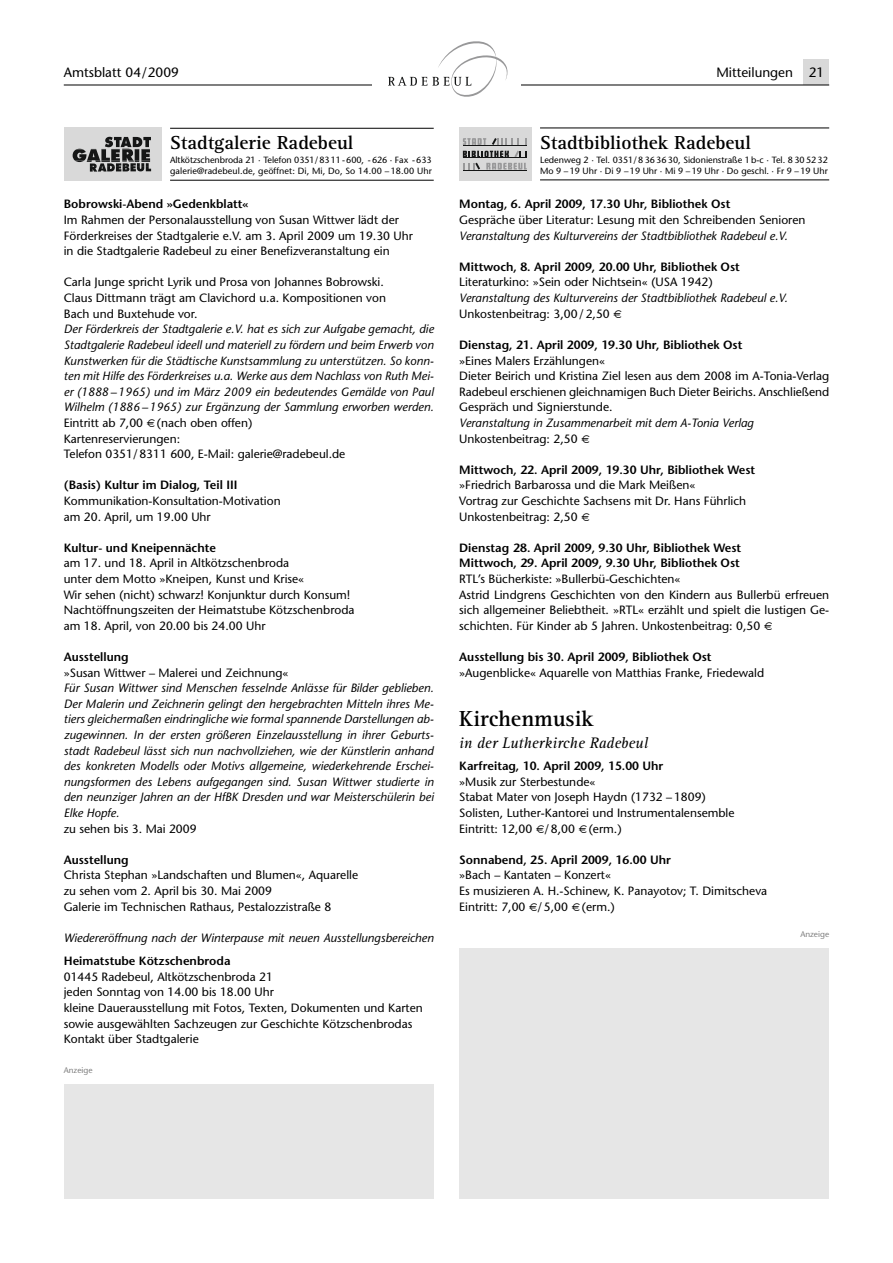
<style>
.page{position:relative;width:893px;height:1263px;background:#fff}
.page>*{position:absolute;margin:0;border:0;box-sizing:border-box;transform-origin:0 0}
.t1{font:700 22.5px "Rotis Serif";color:#000}
.t2{font:700 19.5px "Rotis Serif";color:#000}
.t3{font:italic 15.75px "Rotis Serif";color:#000}
.t4{font:13.5px "Stone Sans";color:#000}
.t5{font:12px/15.6px "Stone Sans";color:#000}
.t6{font:italic 12px/15.6px "Stone Sans";color:#000;text-align:justify}
.t7{font:600 12px/15.6px "Stone Sans";color:#000}
.t8{font:9px/10.5px "Stone Sans";color:#000}
.t9{font:8.25px "Stone Sans";color:#808080}
</style>
<div class="page">
<div style="left:804px;top:60px;width:25px;height:25px;background:#d9d9d9"></div>
<hr style="left:64px;top:85px;width:765px;height:1px;background:#000">
<div style="left:372px;top:36px;width:149px;height:64px;background:#fff"></div>
<svg style="left:388px;top:41px;width:120px;height:56px"></svg>
<hr style="left:170px;top:128px;width:264px;height:1px;background:#000">
<hr style="left:170px;top:180px;width:264px;height:1px;background:#000">
<div style="left:64px;top:128px;width:98px;height:53px;background:#d9d9d9"></div>
<svg style="left:73px;top:137px;width:78px;height:35px"></svg>
<div style="left:459px;top:128px;width:72px;height:53px;background:#d9d9d9"></div>
<svg style="left:463px;top:138px;width:23px;height:7px"></svg>
<svg style="left:486px;top:163px;width:41px;height:7px"></svg>
<svg style="left:525px;top:138px;width:2px;height:7px"></svg>
<svg style="left:492px;top:138px;width:27px;height:7px"></svg>
<hr style="left:463px;top:145px;width:64px;height:1px;background:#151616">
<svg style="left:463px;top:163px;width:17px;height:7px"></svg>
<hr style="left:463px;top:170px;width:64px;height:1px;background:#151616">
<svg style="left:463px;top:151px;width:64px;height:6px"></svg>
<hr style="left:463px;top:157px;width:64px;height:1px;background:#151616">
<hr style="left:540px;top:128px;width:289px;height:1px;background:#000">
<hr style="left:540px;top:179px;width:289px;height:1px;background:#000">
<div style="left:459px;top:948px;width:370px;height:251px;background:#e6e6e6"></div>
<div style="left:64px;top:1084px;width:370px;height:115px;background:#e6e6e6"></div>
<p class="t4" style="left:64px;top:67px;width:117px">Amtsblatt 04/2009</p>
<p class="t4" style="left:716px;top:67px;width:109px">Mitteilungen 21</p>
<h2 class="t2" style="left:170px;top:136px;width:185px">Stadtgalerie Radebeul</h2>
<p class="t8" style="left:170px;top:156px;width:263px">Altkötzschenbroda 21 · Telefon 0351/8311-600, -626 · Fax -633 galerie@radebeul.de, geöffnet: Di, Mi, Do, So 14.00 – 18.00 Uhr</p>
<p class="t7" style="left:64px;top:198px;width:186px">Bobrowski-Abend »Gedenkblatt«</p>
<p class="t5" style="left:64px;top:213px;width:351px">Im Rahmen der Personalausstellung von Susan Wittwer lädt der<br>Förderkreises der Stadtgalerie e.V. am 3. April 2009 um 19.30 Uhr in die Stadtgalerie Radebeul zu einer Benefizveranstaltung ein</p>
<p class="t5" style="left:64px;top:276px;width:324px">Carla Junge spricht Lyrik und Prosa von Johannes Bobrowski.<br>Claus Dittmann trägt am Clavichord u.a. Kompositionen von<br>Bach und Buxtehude vor.</p>
<p class="t6" style="left:64px;top:323px;width:372px">Der Förderkreis der Stadtgalerie e.V. hat es sich zur Aufgabe gemacht, die Stadtgalerie Radebeul ideell und materiell zu fördern und beim Erwerb von Kunstwerken für die Städtische Kunst sammlung zu unterstützen. So konn&shy;ten mit Hilfe des Förderkreises u.a. Werke aus dem Nachlass von Ruth Mei&shy;er (1888 – 1965) und im März 2009 ein bedeutendes Gemälde von Paul Wilhelm (1886 – 1965) zur Ergänzung der Sammlung erworben werden.</p>
<p class="t5" style="left:64px;top:416px;width:283px">Eintritt ab 7,00 (nach oben offen)<br>Kartenreservierungen:<br>Telefon 0351/ 8311 600, E-Mail: galerie@radebeul.de</p>
<p class="t7" style="left:64px;top:479px;width:175px">(Basis) Kultur im Dialog, Teil III</p>
<p class="t5" style="left:64px;top:494px;width:218px">Kommunikation-Konsultation-Motivation am 20. April, um 19.00 Uhr</p>
<p class="t7" style="left:64px;top:541px;width:154px">Kultur- und Kneipennächte</p>
<p class="t5" style="left:64px;top:557px;width:292px">am 17. und 18. April in Altkötzschenbroda<br>unter dem Motto »Kneipen, Kunst und Krise«<br>Wir sehen (nicht) schwarz! Konjunktur durch Konsum!<br>Nachtöffnungszeiten der Heimatstube Kötzschenbroda am 18. April, von 20.00 bis 24.00 Uhr</p>
<p class="t7" style="left:64px;top:650px;width:66px">Ausstellung</p>
<p class="t5" style="left:64px;top:666px;width:226px">»Susan Wittwer – Malerei und Zeichnung«</p>
<p class="t6" style="left:64px;top:681px;width:371px">Für Susan Wittwer sind Menschen fesselnde Anlässe für Bilder geblieben.<br>Der Malerin und Zeichnerin gelingt den hergebrachten Mitteln ihres Me&shy;tiers gleichermaßen eindringliche wie formal spannende Darstellungen ab&shy;zugewinnen. In der ersten größeren Einzelausstellung in ihrer Geburts&shy;stadt Radebeul lässt sich nun nachvollziehen, wie der Künstlerin anhand des konkreten Modells oder Motivs allgemeine, wiederkehrende Erschei&shy;nungsformen des Lebens aufgegangen sind. Susan Wittwer studierte in den neunziger Jahren an der HfBK Dresden und war Meisterschülerin bei Elke Hopfe.</p>
<p class="t5" style="left:64px;top:822px;width:134px">zu sehen bis 3. Mai 2009</p>
<p class="t7" style="left:64px;top:853px;width:66px">Ausstellung</p>
<p class="t5" style="left:64px;top:869px;width:296px">Christa Stephan »Landschaften und Blumen«, Aquarelle zu sehen vom 2. April bis 30. Mai 2009<br>Galerie im Technischen Rathaus, Pestalozzistraße 8</p>
<p class="t6" style="left:64px;top:931px;width:371px">Wiedereröffnung nach der Winterpause mit neuen Ausstellungsbereichen</p>
<p class="t7" style="left:64px;top:954px;width:168px">Heimatstube Kötzschenbroda</p>
<p class="t5" style="left:64px;top:970px;width:360px">01445 Radebeul, Altkötzschenbroda 21<br>jeden Sonntag von 14.00 bis 18.00 Uhr<br>kleine Dauerausstellung mit Fotos, Texten, Dokumenten und Karten sowie ausgewählten Sachzeugen zur Geschichte Kötzschenbrodas Kontakt über Stadtgalerie</p>
<p class="t9" style="left:64px;top:1067px;width:30px">Anzeige</p>
<h2 class="t2" style="left:540px;top:135px;width:212px">Stadtbibliothek Radebeul</h2>
<p class="t8" style="left:540px;top:156px;width:289px">Ledenweg 2 · Tel. 0351/ 8 36 36 30, Sidonienstraße 1 b-c · Tel. 8 30 52 32<br>Mo 9 – 19 Uhr · Di 9 – 19 Uhr · Mi 9 – 19 Uhr · Do geschl. · Fr 9 – 19 Uhr</p>
<p class="t7" style="left:459px;top:198px;width:273px">Montag, 6. April 2009, 17.30 Uhr, Bibliothek Ost</p>
<p class="t5" style="left:459px;top:213px;width:348px">Gespräche über Literatur: Lesung mit den Schreibenden Senioren</p>
<p class="t6" style="left:459px;top:229px;width:330px">Veranstaltung des Kulturvereins der Stadtbibliothek Radebeul e.V.</p>
<p class="t7" style="left:459px;top:260px;width:282px">Mittwoch, 8. April 2009, 20.00 Uhr, Bibliothek Ost</p>
<p class="t5" style="left:459px;top:276px;width:255px">Literaturkino: »Sein oder Nichtsein« (USA 1942)</p>
<p class="t6" style="left:459px;top:291px;width:330px">Veranstaltung des Kulturvereins der Stadtbibliothek Radebeul e.V.</p>
<p class="t5" style="left:459px;top:307px;width:152px">Unkostenbeitrag: 3,00 / 2,50</p>
<p class="t7" style="left:459px;top:338px;width:285px">Dienstag, 21. April 2009, 19.30 Uhr, Bibliothek Ost</p>
<p class="t5" style="left:459px;top:354px;width:371px">»Eines Malers Erzählungen«<br>Dieter Beirich und Kristina Ziel lesen aus dem 2008 im A-Tonia-Verlag Radebeul erschienen gleichnamigen Buch Dieter Beirichs. Anschließend Gespräch und Signierstunde.</p>
<p class="t6" style="left:459px;top:416px;width:296px">Veranstaltung in Zusammenarbeit mit dem A-Tonia Verlag</p>
<p class="t5" style="left:459px;top:432px;width:120px">Unkostenbeitrag: 2,50</p>
<p class="t7" style="left:459px;top:463px;width:298px">Mittwoch, 22. April 2009, 19.30 Uhr, Bibliothek West</p>
<p class="t5" style="left:459px;top:479px;width:288px">»Friedrich Barbarossa und die Mark Meißen«<br>Vortrag zur Geschichte Sachsens mit Dr. Hans Führlich<br>Unkostenbeitrag: 2,50</p>
<p class="t7" style="left:459px;top:541px;width:283px">Dienstag 28. April 2009, 9.30 Uhr, Bibliothek West<br>Mittwoch, 29. April 2009, 9.30 Uhr, Bibliothek Ost</p>
<p class="t5" style="left:459px;top:572px;width:371px">RTL’s Bücherkiste: »Bullerbü-Geschichten«<br>Astrid Lindgrens Geschichten von den Kindern aus Bullerbü erfreuen sich allgemeiner Beliebtheit. »RTL« erzählt und spielt die lustigen Ge&shy;schichten. Für Kinder ab 5 Jahren. Unkostenbeitrag: 0,50</p>
<p class="t7" style="left:459px;top:650px;width:254px">Ausstellung bis 30. April 2009, Bibliothek Ost</p>
<p class="t5" style="left:459px;top:666px;width:306px">»Augenblicke« Aquarelle von Matthias Franke, Friedewald</p>
<h1 class="t1" style="left:459px;top:710px;width:136px">Kirchenmusik</h1>
<h3 class="t3" style="left:459px;top:737px;width:190px">in der Lutherkirche Radebeul</h3>
<p class="t7" style="left:459px;top:759px;width:206px">Karfreitag, 10. April 2009, 15.00 Uhr</p>
<p class="t5" style="left:459px;top:775px;width:277px">»Musik zur Sterbestunde«<br>Stabat Mater von Joseph Haydn (1732 – 1809)<br>Solisten, Luther-Kantorei und Instrumentalensemble Eintritt: 12,00 /8,00 (erm.)</p>
<p class="t7" style="left:459px;top:853px;width:213px">Sonnabend, 25. April 2009, 16.00 Uhr</p>
<p class="t5" style="left:459px;top:869px;width:309px">»Bach – Kantaten – Konzert«<br>Es musizieren A. H.-Schinew, K. Panayotov; T. Dimitscheva<br>Eintritt: 7,00 /5,00 (erm.)</p>
<p class="t9" style="left:800px;top:931px;width:30px">Anzeige</p>
</div>
